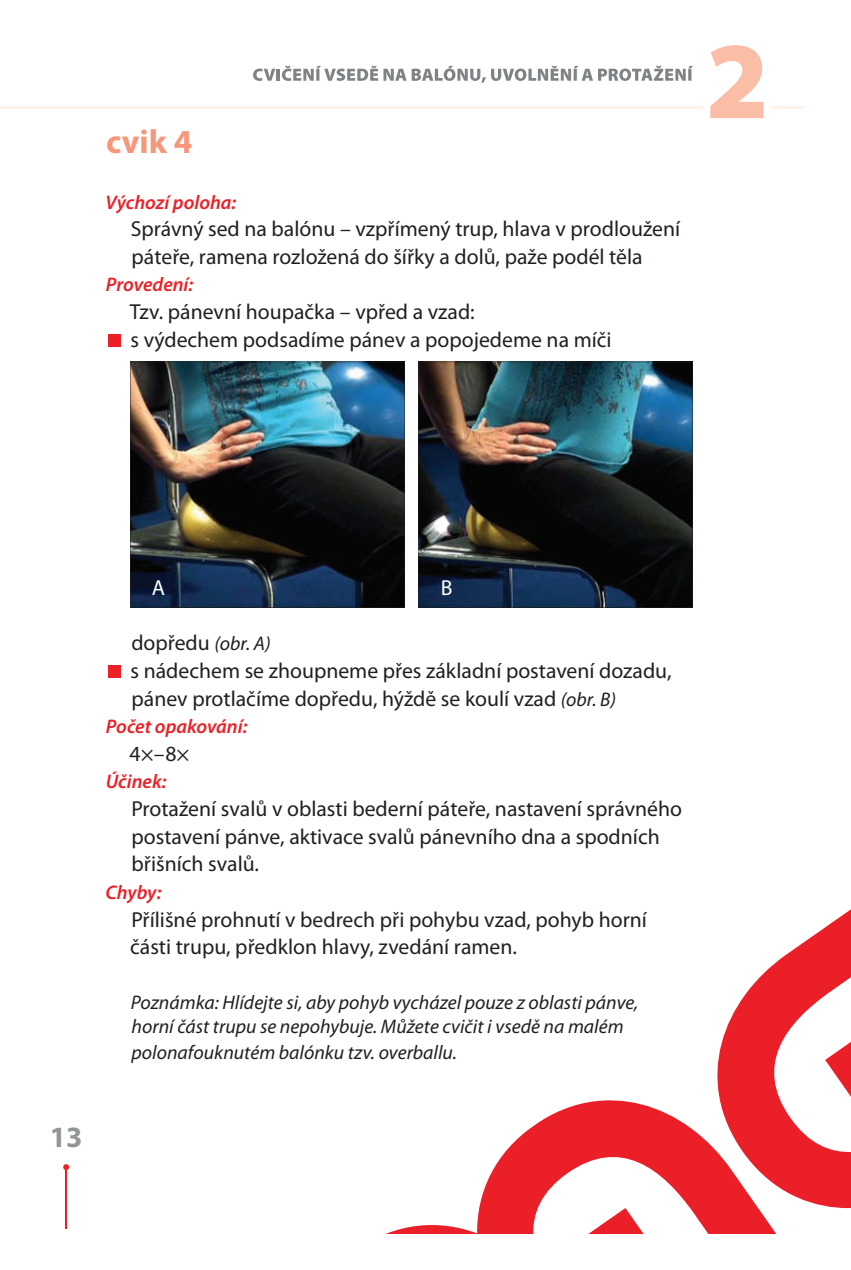
<style>
.page{position:relative;width:851px;height:1270px;background:#fff}
.page>*{position:absolute;margin:0;border:0;box-sizing:border-box;transform-origin:0 0}
.t1{font:700 33.6px "Myriad Pro";color:#f6977a}
.t2{font:700 29.6px "Myriad Pro";color:#939698}
.t3{font:21.6px/27.6px "Myriad Pro";color:#231f20}
.t4{font:21.6px "Myriad Pro";color:#fff}
.t5{font:italic 19.8px/23.6px "Myriad Pro";color:#231f20}
.t6{font:italic 600 19.8px "Myriad Pro";color:#ed1f26}
.s1{font-style:italic;font-size:19.8px}
</style>
<div class="page">
<svg style="left:386px;top:910px;width:464px;height:324px"></svg>
<hr style="left:65px;top:1167px;width:2px;height:62px;background:#ed1f26">
<svg style="left:63px;top:1164px;width:6px;height:6px"></svg>
<hr style="left:0;top:106px;width:804px;height:3px;background:#fef2eb">
<div style="left:703px;top:36px;width:68px;height:89px;background:#fff"></div>
<svg style="left:710px;top:45px;width:53px;height:73px"></svg>
<svg style="left:253px;top:65px;width:440px;height:18px"></svg>
<div style="left:108px;top:334px;width:12px;height:13px;background:#ed1f26"></div>
<div style="left:108px;top:665px;width:12px;height:13px;background:#ed1f26"></div>
<img style="left:130px;top:362px;width:274px;height:246px">
<img style="left:418px;top:362px;width:274px;height:246px">
<p class="t1" style="left:106px;top:120px;width:88px">cvik 4</p>
<p class="t6" style="left:105px;top:189px;width:132px">Výchozí poloha:</p>
<p class="t3" style="left:131px;top:215px;width:551px">Správný sed na balónu – vzpřímený trup, hlava v prodloužení páteře, ramena rozložená do šířky a dolů, paže podél těla</p>
<p class="t6" style="left:106px;top:272px;width:89px">Provedení:</p>
<p class="t3" style="left:130px;top:298px;width:483px">Tzv. pánevní houpačka – vpřed a vzad:<br>s výdechem podsadíme pánev a popojedeme na míči</p>
<p class="t4" style="left:152px;top:575px;width:15px">A</p>
<p class="t4" style="left:440px;top:575px;width:13px">B</p>
<p class="t3" style="left:130px;top:629px;width:542px">dopředu <span class="s1">(obr. A)<br></span>s nádechem se zhoupneme přes základní postavení dozadu, pánev protlačíme dopředu, hýždě se koulí vzad <span class="s1">(obr. B)</span></p>
<p class="t6" style="left:106px;top:714px;width:143px">Počet opakování:</p>
<p class="t3" style="left:130px;top:739px;width:61px">4×–8×</p>
<p class="t6" style="left:106px;top:769px;width:62px">Účinek:</p>
<p class="t3" style="left:131px;top:795px;width:552px">Protažení svalů v oblasti bederní páteře, nastavení správného postavení pánve, aktivace svalů pánevního dna a spodních břišních svalů.</p>
<p class="t6" style="left:105px;top:880px;width:57px">Chyby:</p>
<p class="t3" style="left:130px;top:905px;width:518px">Přílišné prohnutí v bedrech při pohybu vzad, pohyb horní části trupu, předklon hlavy, zvedání ramen.</p>
<p class="t5" style="left:131px;top:991px;width:509px">Poznámka: Hlídejte si, aby pohyb vycházel pouze z oblasti pánve, horní část trupu se nepohybuje. Můžete cvičit i vsedě na malém</p>
<p class="t5" style="left:132px;top:1040px;width:327px">polonafouknutém balónku tzv. overballu.</p>
<p class="t2" style="left:50px;top:1118px;width:34px">13</p>
</div>
